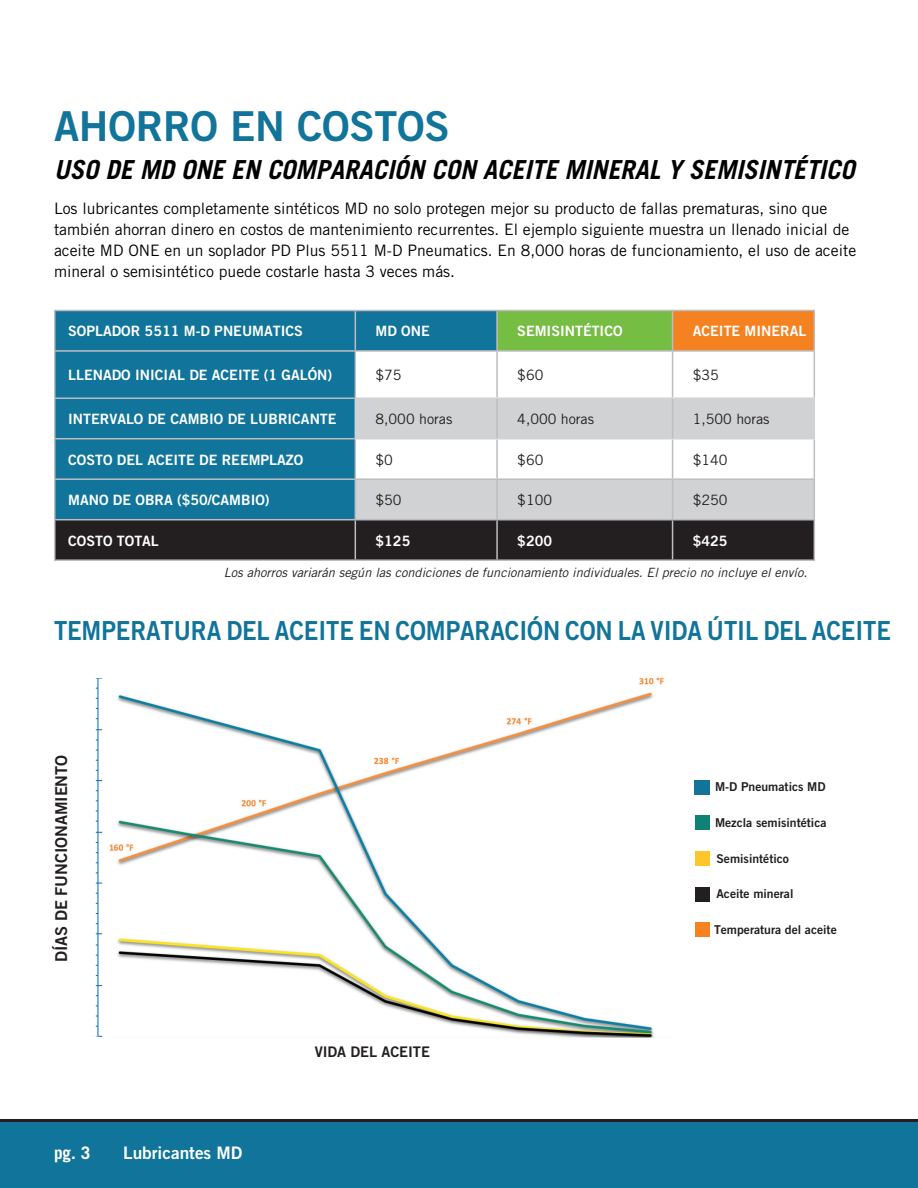
<style>
.page{position:relative;width:918px;height:1188px;background:#fff}
.page>*{position:absolute;margin:0;border:0;box-sizing:border-box;transform-origin:0 0}
.Large_Header_Blue{font:41.25px "Trade Gothic LT Bold Two";letter-spacing:-.005em;color:#11749a}
.Header_Blue{font:26.25px "Trade Gothic LT Bold Two";letter-spacing:-.005em;color:#11749a;scale:.91 1}
.Header_2{font:italic 700 26.25px "Trade Gothic LT";color:#000}
.t1{font:17.25px "Trade Gothic LT Bold Two";color:#fff}
.t2{font:700 17.25px "Trade Gothic LT";color:#fff}
.Header_Blue-2{font:16.35px "Trade Gothic LT Bold Two";letter-spacing:-.005em;color:#231f20}
.Text{font:15.75px/21px "Trade Gothic LT";color:#000}
.Header_Blue-3{font:14.7px "Trade Gothic LT Bold Two";letter-spacing:-.005em;color:#231f20}
.Table_Condensed_Bold{font:14.25px "Trade Gothic LT Bold Two";color:#fff}
.Table_Condensed_Bold-2{font:14.25px "Trade Gothic LT";color:#231f20}
.Table_Subheaders{font:14.25px "Trade Gothic LT Bold Two";color:#fff}
.t3{font:italic 12.75px "Trade Gothic LT";color:#231f20}
.t4{font:12.15px "Trade Gothic LT Bold Two";color:#231f20}
</style>
<div class="page">
<img style="left:109px;top:677px;width:555px;height:361px">
<img style="left:95px;top:678px;width:8px;height:359px">
<div style="left:695px;top:851px;width:14px;height:15px;background:#fec62a"></div>
<div style="left:695px;top:780px;width:15px;height:14px;background:#11749a"></div>
<div style="left:695px;top:816px;width:14px;height:14px;background:#0e8375"></div>
<div style="left:695px;top:923px;width:14px;height:14px;background:#f58220"></div>
<div style="left:695px;top:887px;width:14px;height:15px;background:#231f20"></div>
<div style="left:56px;top:311px;width:440px;height:208px;background:#11749a"></div>
<div style="left:497px;top:310px;width:176px;height:41px;background:#75bd43"></div>
<div style="left:673px;top:310px;width:141px;height:41px;background:#f58220"></div>
<svg style="left:356px;top:352px;width:458px;height:45px"></svg>
<svg style="left:356px;top:399px;width:458px;height:120px;fill:#d1d2d4"></svg>
<div style="left:56px;top:520px;width:758px;height:39px;background:#231f20"></div>
<hr style="left:54px;top:310px;width:301px;height:1px;background:#bcbdc0">
<hr style="left:54px;top:311px;width:2px;height:39px;background:#bcbdc0">
<hr style="left:355px;top:310px;width:142px;height:1px;background:#bcbdc0">
<hr style="left:355px;top:311px;width:1px;height:39px;background:#bcbdc0">
<hr style="left:497px;top:310px;width:176px;height:1px;background:#bcbdc0">
<hr style="left:496px;top:311px;width:2px;height:39px;background:#bcbdc0">
<hr style="left:673px;top:310px;width:142px;height:1px;background:#bcbdc0">
<hr style="left:672px;top:311px;width:1px;height:39px;background:#bcbdc0">
<hr style="left:814px;top:311px;width:1px;height:39px;background:#bcbdc0">
<hr style="left:54px;top:350px;width:301px;height:2px;background:#bcbdc0">
<hr style="left:54px;top:352px;width:2px;height:45px;background:#bcbdc0">
<hr style="left:355px;top:350px;width:142px;height:2px;background:#bcbdc0">
<hr style="left:355px;top:352px;width:1px;height:45px;background:#bcbdc0">
<hr style="left:497px;top:350px;width:176px;height:2px;background:#bcbdc0">
<hr style="left:496px;top:352px;width:2px;height:45px;background:#bcbdc0">
<hr style="left:673px;top:350px;width:142px;height:2px;background:#bcbdc0">
<hr style="left:672px;top:352px;width:1px;height:45px;background:#bcbdc0">
<hr style="left:814px;top:352px;width:1px;height:45px;background:#bcbdc0">
<hr style="left:54px;top:397px;width:301px;height:2px;background:#bcbdc0">
<hr style="left:54px;top:399px;width:2px;height:39px;background:#bcbdc0">
<hr style="left:496px;top:399px;width:2px;height:39px;background:#bcbdc0">
<hr style="left:672px;top:399px;width:1px;height:39px;background:#bcbdc0">
<hr style="left:54px;top:438px;width:301px;height:1px;background:#bcbdc0">
<hr style="left:54px;top:439px;width:2px;height:39px;background:#bcbdc0">
<hr style="left:355px;top:439px;width:1px;height:39px;background:#bcbdc0">
<hr style="left:496px;top:439px;width:2px;height:39px;background:#bcbdc0">
<hr style="left:672px;top:439px;width:1px;height:39px;background:#bcbdc0">
<hr style="left:814px;top:439px;width:1px;height:39px;background:#bcbdc0">
<hr style="left:54px;top:478px;width:301px;height:2px;background:#bcbdc0">
<hr style="left:54px;top:480px;width:2px;height:39px;background:#bcbdc0">
<hr style="left:355px;top:478px;width:142px;height:2px;background:#bcbdc0">
<hr style="left:355px;top:480px;width:1px;height:39px;background:#bcbdc0">
<hr style="left:497px;top:478px;width:176px;height:2px;background:#bcbdc0">
<hr style="left:496px;top:480px;width:2px;height:39px;background:#bcbdc0">
<hr style="left:673px;top:478px;width:142px;height:2px;background:#bcbdc0">
<hr style="left:672px;top:480px;width:1px;height:39px;background:#bcbdc0">
<hr style="left:814px;top:480px;width:1px;height:39px;background:#bcbdc0">
<hr style="left:54px;top:519px;width:301px;height:1px;background:#bcbdc0">
<hr style="left:54px;top:520px;width:2px;height:39px;background:#bcbdc0">
<hr style="left:355px;top:519px;width:142px;height:1px;background:#bcbdc0">
<hr style="left:355px;top:520px;width:1px;height:39px;background:#bcbdc0">
<hr style="left:497px;top:519px;width:176px;height:1px;background:#bcbdc0">
<hr style="left:496px;top:520px;width:2px;height:39px;background:#bcbdc0">
<hr style="left:673px;top:519px;width:142px;height:1px;background:#bcbdc0">
<hr style="left:672px;top:520px;width:1px;height:39px;background:#bcbdc0">
<hr style="left:814px;top:520px;width:1px;height:39px;background:#bcbdc0">
<hr style="left:54px;top:559px;width:301px;height:2px;background:#bcbdc0">
<hr style="left:355px;top:559px;width:142px;height:2px;background:#bcbdc0">
<hr style="left:497px;top:559px;width:176px;height:2px;background:#bcbdc0">
<hr style="left:673px;top:559px;width:142px;height:2px;background:#bcbdc0">
<hr style="left:355px;top:397px;width:142px;height:2px;background:#d1d2d4">
<hr style="left:355px;top:399px;width:1px;height:39px;background:#d1d2d4">
<hr style="left:497px;top:397px;width:176px;height:2px;background:#d1d2d4">
<hr style="left:673px;top:397px;width:142px;height:2px;background:#d1d2d4">
<hr style="left:814px;top:399px;width:1px;height:39px;background:#d1d2d4">
<hr style="left:355px;top:438px;width:142px;height:1px;background:#d1d2d4">
<hr style="left:497px;top:438px;width:176px;height:1px;background:#d1d2d4">
<hr style="left:673px;top:438px;width:142px;height:1px;background:#d1d2d4">
<div style="left:0;top:1120px;width:918px;height:68px;background:#11749a"></div>
<hr style="left:0;top:1119px;width:918px;height:3px;background:#231f20">
<p class="Large_Header_Blue" style="left:54px;top:101px;width:397px">AHORRO EN COSTOS</p>
<p class="Header_2" style="left:54px;top:154px;width:802px">USO DE MD ONE EN COMPARACIÓN CON ACEITE MINERAL Y SEMISINTÉTICO</p>
<p class="Text" style="left:54px;top:197px;width:804px">Los lubricantes completamente sintéticos MD no solo protegen mejor su producto de fallas prematuras, sino que también ahorran dinero en costos de mantenimiento recurrentes. El ejemplo siguiente muestra un llenado inicial de aceite MD ONE en un soplador PD Plus 5511 M-D Pneumatics. En 8,000 horas de funcionamiento, el uso de aceite mineral o semisintético puede costarle hasta 3 veces más.</p>
<p class="Table_Subheaders" style="left:68px;top:322px;width:236px">SOPLADOR 5511 M-D PNEUMATICS</p>
<p class="Table_Subheaders" style="left:376px;top:322px;width:56px">MD ONE</p>
<p class="Table_Subheaders" style="left:517px;top:322px;width:107px">SEMISINTÉTICO</p>
<p class="Table_Subheaders" style="left:693px;top:322px;width:115px">ACEITE MINERAL</p>
<p class="Table_Condensed_Bold" style="left:68px;top:366px;width:265px">LLENADO INICIAL DE ACEITE (1 GALÓN)</p>
<p class="Table_Condensed_Bold-2" style="left:376px;top:367px;width:28px">$75</p>
<p class="Table_Condensed_Bold-2" style="left:517px;top:367px;width:28px">$60</p>
<p class="Table_Condensed_Bold-2" style="left:693px;top:367px;width:28px">$35</p>
<p class="Table_Condensed_Bold" style="left:68px;top:410px;width:270px">INTERVALO DE CAMBIO DE LUBRICANTE</p>
<p class="Table_Condensed_Bold-2" style="left:376px;top:410px;width:78px">8,000 horas</p>
<p class="Table_Condensed_Bold-2" style="left:517px;top:410px;width:78px">4,000 horas</p>
<p class="Table_Condensed_Bold-2" style="left:693px;top:410px;width:78px">1,500 horas</p>
<p class="Table_Condensed_Bold" style="left:68px;top:451px;width:237px">COSTO DEL ACEITE DE REEMPLAZO</p>
<p class="Table_Condensed_Bold-2" style="left:376px;top:451px;width:19px">$0</p>
<p class="Table_Condensed_Bold-2" style="left:517px;top:451px;width:28px">$60</p>
<p class="Table_Condensed_Bold-2" style="left:693px;top:451px;width:36px">$140</p>
<p class="Table_Condensed_Bold" style="left:68px;top:491px;width:203px">MANO DE OBRA ($50/CAMBIO)</p>
<p class="Table_Condensed_Bold-2" style="left:376px;top:491px;width:28px">$50</p>
<p class="Table_Condensed_Bold-2" style="left:517px;top:491px;width:36px">$100</p>
<p class="Table_Condensed_Bold-2" style="left:693px;top:491px;width:36px">$250</p>
<p class="Table_Condensed_Bold" style="left:68px;top:532px;width:92px">COSTO TOTAL</p>
<p class="Table_Condensed_Bold" style="left:376px;top:532px;width:36px">$125</p>
<p class="Table_Condensed_Bold" style="left:517px;top:532px;width:36px">$200</p>
<p class="Table_Condensed_Bold" style="left:693px;top:532px;width:36px">$425</p>
<p class="t3" style="left:224px;top:565px;width:585px">Los ahorros variarán según las condiciones de funcionamiento individuales. El precio no incluye el envío.</p>
<p class="Header_Blue" style="left:54px;top:615px;width:921px">TEMPERATURA DEL ACEITE EN COMPARACIÓN CON LA VIDA ÚTIL DEL ACEITE</p>
<p class="Header_Blue-2" style="left:51px;top:962px;width:209px;rotate:-90deg">DÍAS DE FUNCIONAMIENTO</p>
<p class="t2" style="left:54px;top:1142px;width:38px">pg. 3</p>
<p class="t1" style="left:123px;top:1142px;width:121px">Lubricantes MD</p>
<p class="Header_Blue-3" style="left:315px;top:1043px;width:117px">VIDA DEL ACEITE</p>
<p class="t4" style="left:715px;top:779px;width:112px">M-D Pneumatics MD</p>
<p class="t4" style="left:715px;top:815px;width:113px">Mezcla semisintética</p>
<p class="t4" style="left:716px;top:851px;width:74px">Semisintético</p>
<p class="t4" style="left:716px;top:887px;width:78px">Aceite mineral</p>
<p class="t4" style="left:714px;top:922px;width:124px">Temperatura del aceite</p>
</div>
